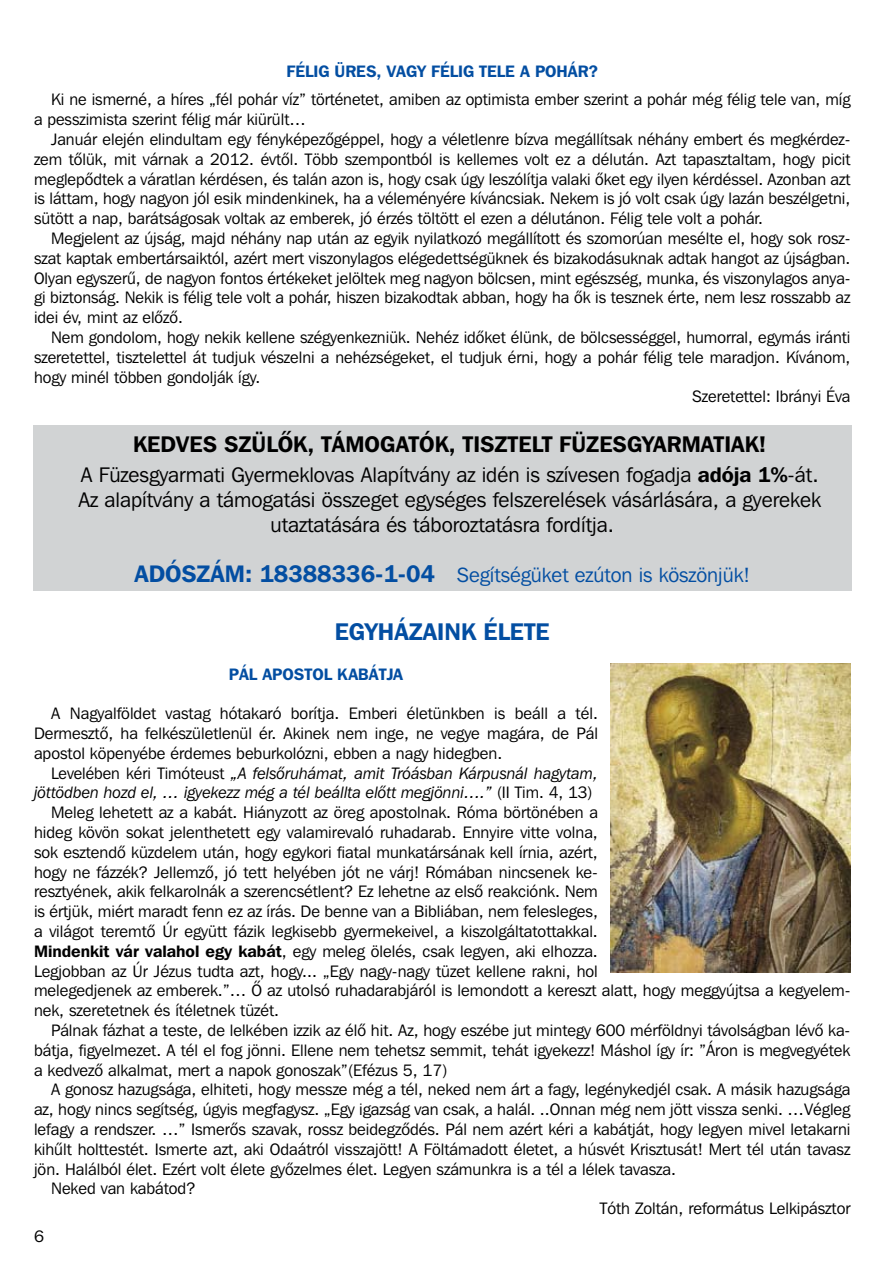
<style>
.page{position:relative;width:893px;height:1263px;background:#fff}
.page>*{position:absolute;margin:0;border:0;box-sizing:border-box;transform-origin:0 0}
.t1{font:24px "Franklin Gothic Demi HU Demi";color:#034ea2}
.t2{font:22.5px "Franklin Gothic Demi HU Demi";color:#000}
.t3{font:21px "Franklin Gothic Bk HU Book";color:#000}
.t4{font:20.55px "Franklin Gothic Bk HU Book";color:#034ea2}
.t5{font:16.5px/19.8px "Franklin Gothic Bk HU Book";color:#000;text-align:justify}
.t6{font:italic 16.5px "Franklin Gothic Bk HU Book";color:#000}
.t7{font:16.5px "Franklin Gothic Demi HU Demi";color:#034ea2}
.s1{font-family:"Franklin Gothic Demi HU Demi"}
.s2{font-family:"Franklin Gothic Demi HU Demi";font-size:23.85px}
.s3{font-style:normal}
</style>
<div class="page">
<div style="left:33px;top:425px;width:818px;height:166px;background:#d1d3d4"></div>
<img style="left:611px;top:663px;width:239px;height:309px">
<p class="t7" style="left:286px;top:61px;width:313px">FÉLIG ÜRES, VAGY FÉLIG TELE A POHÁR?</p>
<p class="t5" style="left:34px;top:89px;width:818px;text-indent:17px">Ki ne ismerné, a híres „fél pohár víz” történetet, amiben az optimista ember szerint a pohár még félig tele van, míg a pesszimista szerint félig már kiürült…</p>
<p class="t5" style="left:34px;top:129px;width:818px;text-indent:17px">Január elején elindultam egy fényképezôgéppel, hogy a véletlenre bízva megállítsak néhány embert és megkérdez&shy;zem tôlük, mit várnak a 2012. évtôl. Több szempontból is kellemes volt ez a délután. Azt tapasztaltam, hogy picit meglepôdtek a váratlan kérdésen, és talán azon is, hogy csak úgy leszólítja valaki ôket egy ilyen kérdéssel. Azonban azt is láttam, hogy nagyon jól esik mindenkinek, ha a véleményére kíváncsiak. Nekem is jó volt csak úgy lazán beszélgetni, sütött a nap, barátságosak voltak az emberek, jó érzés töltött el ezen a délutánon. Félig tele volt a pohár.</p>
<p class="t5" style="left:34px;top:228px;width:818px;text-indent:17px">Megjelent az újság, majd néhány nap után az egyik nyilatkozó megállított és szomorúan mesélte el, hogy sok ros - szat kaptak embertársaiktól, azért mert viszonylagos elégedettségüknek és bizakodásuknak adtak hangot az újságban.<br>Olyan egyszerû, de nagyon fontos értékeket jelöltek meg nagyon bölcsen, mint egészség, munka, és viszonylagos anya&shy;gi biztonság. Nekik is félig tele volt a pohár, hiszen bizakodtak abban, hogy ha ôk is tesznek érte, nem lesz rosszabb az idei év, mint az elôzô.</p>
<p class="t5" style="left:51px;top:327px;width:801px">Nem gondolom, hogy nekik kellene szégyenkezniük. Nehéz idôket élünk, de bölcsességgel, humorral, egymás iránti</p>
<p class="t5" style="left:34px;top:347px;width:818px">szeretettel, tisztelettel át tudjuk vészelni a nehézségeket, el tudjuk érni, hogy a pohár félig tele maradjon. Kívánom,</p>
<p class="t5" style="left:34px;top:367px;width:228px">hogy minél többen gondolják így.</p>
<p class="t5" style="left:692px;top:386px;width:160px">Szeretettel: Ibrányi Éva</p>
<h2 class="t2" style="left:133px;top:430px;width:635px">KEDVES SZÜLÔK, TÁMOGATÓK, TISZTELT FÜZESGYARMATIAK!</h2>
<p class="t3" style="left:81px;top:461px;width:739px">A Füzesgyarmati Gyermeklovas Alapítvány az idén is szívesen fogadja <span class="s1">ADÓJA 1%</span>-át.</p>
<p class="t3" style="left:78px;top:487px;width:744px">Az alapítvány a támogatási összeget egységes felszerelések vásárlására, a gyerekek</p>
<p class="t3" style="left:270px;top:512px;width:345px">utaztatására és táboroztatásra fordítja.</p>
<p class="t4" style="left:134px;top:562px;width:617px"><span class="s2">ADÓSZÁM: 18388336-1-04</span> Segítségüket ezúton is köszönjük!</p>
<h1 class="t1" style="left:335px;top:616px;width:216px">EGYHÁZAINK ÉLETE</h1>
<p class="t7" style="left:229px;top:663px;width:175px">PÁL APOSTOL KABÁTJA</p>
<p class="t5" style="left:34px;top:703px;width:565px;text-indent:17px">A Nagyalföldet vastag hótakaró borítja. Emberi életünkben is beáll a tél.<br>Dermesztô, ha felkészületlenül ér. Akinek nem inge, ne vegye magára, de Pál apostol köpenyébe érdemes beburkolózni, ebben a nagy hidegben.</p>
<p class="t6" style="left:51px;top:763px;width:548px"><span class="s3">Levelében kéri Timóteust</span> „A felsôruhámat, amit Tróásban Kárpusnál hagytam,</p>
<p class="t6" style="left:34px;top:782px;width:560px">jöttödben hozd el, … igyekezz még a tél beállta elôtt megjönni….” <span class="s3">(II Tim. 4, 13)</span></p>
<p class="t5" style="left:51px;top:802px;width:548px">Meleg lehetett az a kabát. Hiányzott az öreg apostolnak. Róma börtönében a</p>
<p class="t5" style="left:34px;top:822px;width:565px">hideg kövön sokat jelenthetett egy valamirevaló ruhadarab. Ennyire vitte volna,</p>
<p class="t5" style="left:34px;top:842px;width:565px">sok esztendô küzdelem után, hogy egykori fiatal munkatársának kell írnia, azért,</p>
<p class="t5" style="left:34px;top:862px;width:565px">hogy ne fázzék? Jellemzô, jó tett helyében jót ne várj! Rómában nincsenek ke-</p>
<p class="t5" style="left:34px;top:881px;width:565px">resztyének, akik felkarolnák a szerencsétlent? Ez lehetne az elsô reakciónk. Nem</p>
<p class="t5" style="left:34px;top:901px;width:565px">is értjük, miért maradt fenn ez az írás. De benne van a Bibliában, nem felesleges,</p>
<p class="t5" style="left:34px;top:921px;width:565px">a világot teremtô Úr együtt fázik legkisebb gyermekeivel, a kiszolgáltatottakkal.</p>
<p class="t5" style="left:34px;top:941px;width:565px"><span class="s1">MINDENKIT VÁR VALAHOL EGY KABÁT</span>, egy meleg ölelés, csak legyen, aki elhozza.</p>
<p class="t5" style="left:34px;top:961px;width:565px">Legjobban az Úr Jézus tudta azt, hogy... „Egy nagy-nagy tüzet kellene rakni, hol</p>
<p class="t5" style="left:34px;top:980px;width:818px">melegedjenek az emberek.”… Ô az utolsó ruhadarabjáról is lemondott a kereszt alatt, hogy meggyújtsa a kegyelem-</p>
<p class="t5" style="left:34px;top:1000px;width:247px">nek, szeretetnek és ítéletnek tüzét.</p>
<p class="t5" style="left:51px;top:1020px;width:801px">Pálnak fázhat a teste, de lelkében izzik az élô hit. Az, hogy eszébe jut mintegy 600 mérföldnyi távolságban lévô ka-</p>
<p class="t5" style="left:34px;top:1040px;width:818px">bátja, figyelmezet. A tél el fog jönni. Ellene nem tehetsz semmit, tehát igyekezz! Máshol így ír: ”Áron is megvegyétek</p>
<p class="t5" style="left:34px;top:1060px;width:415px">a kedvezô alkalmat, mert a napok gonoszak”(Efézus 5, 17)</p>
<p class="t5" style="left:51px;top:1079px;width:801px">A gonosz hazugsága, elhiteti, hogy messze még a tél, neked nem árt a fagy, legénykedjél csak. A másik hazugsága</p>
<p class="t5" style="left:34px;top:1099px;width:818px">az, hogy nincs segítség, úgyis megfagysz. „Egy igazság van csak, a halál. ..Onnan még nem jött vissza senki. …Végleg</p>
<p class="t5" style="left:34px;top:1119px;width:818px">lefagy a rendszer. …” Ismerôs szavak, rossz beidegzôdés. Pál nem azért kéri a kabátját, hogy legyen mivel letakarni</p>
<p class="t5" style="left:34px;top:1139px;width:818px">kihûlt holttestét. Ismerte azt, aki Odaátról visszajött! A Föltámadott életet, a húsvét Krisztusát! Mert tél után tavasz</p>
<p class="t5" style="left:34px;top:1159px;width:643px">jön. Halálból élet. Ezért volt élete gyôzelmes élet. Legyen számunkra is a tél a lélek tavasza.</p>
<p class="t5" style="left:51px;top:1178px;width:146px">Neked van kabátod?</p>
<p class="t5" style="left:600px;top:1198px;width:252px">Tóth Zoltán, református Lelkipásztor</p>
<p class="t5" style="left:34px;top:1226px;width:11px">6</p>
</div>
